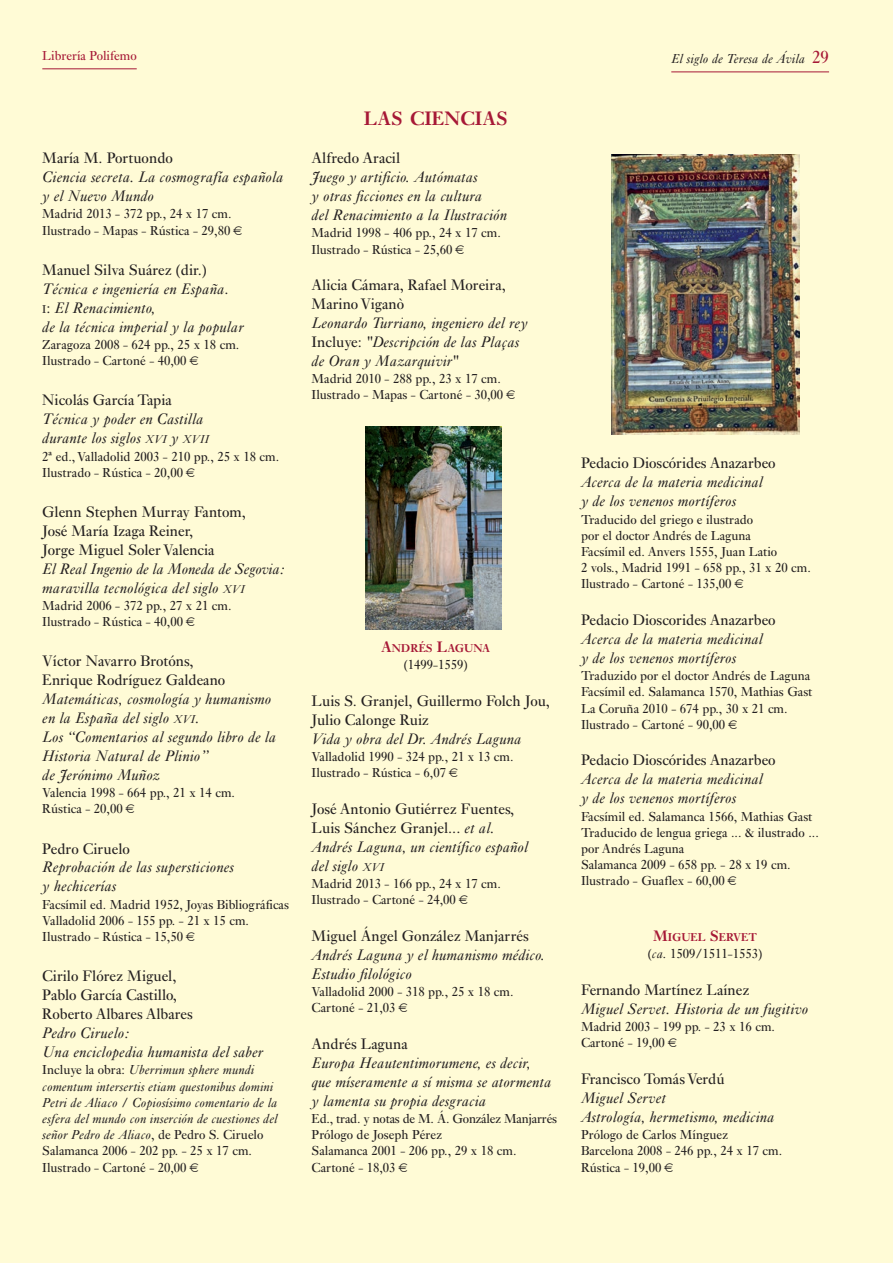
<style>
.page{position:relative;width:893px;height:1263px;background:#fff}
.page>*{position:absolute;margin:0;border:0;box-sizing:border-box;transform-origin:0 0}
.t1{font:600 20.25px "Ehrhardt";color:#a61836}
.t2{font:italic 15.75px/18.9px "Ehrhardt";color:#231f20}
.t3{font:15.75px/18.9px "Ehrhardt";color:#231f20}
.t4{font:13.5px/16.2px "Ehrhardt";color:#231f20}
.t5{font:italic 13.5px/16.2px "Ehrhardt";color:#231f20}
.t6{font:13.5px "Ehrhardt";color:#a61836}
.t7{font:600 11.85px "Ehrhardt";color:#a61836}
.s1{font-style:normal;font-size:18px;color:#a61836}
.s2{font-style:normal}
.s3{font-style:normal;font-size:11.85px}
.s4{font-size:11.85px}
.s5{font-size:15.75px}
.s6{font-style:italic}
.s7{font-style:italic;font-size:11.85px}
</style>
<div class="page">
<div style="left:0;top:0;width:892px;height:1263px;background:#fffbd6"></div>
<hr style="left:671px;top:72px;width:158px;height:1px;background:#a61836">
<hr style="left:42px;top:69px;width:95px;height:1px;background:#a61836">
<img style="left:365px;top:426px;width:136px;height:203px">
<img style="left:611px;top:155px;width:189px;height:279px">
<p class="t6" style="left:42px;top:51px;width:96px">Librería Polifemo</p>
<p class="t5" style="left:671px;top:52px;width:159px">El siglo de Teresa de Ávila <span class="s1">29</span></p>
<p class="t3" style="left:42px;top:150px;width:132px">María M. Portuondo</p>
<p class="t2" style="left:42px;top:169px;width:243px">Ciencia secreta. La cosmografía española y el Nuevo Mundo</p>
<p class="t4" style="left:42px;top:207px;width:191px">Madrid 2013 - 372 pp., 24 x 17 cm.<br>Ilustrado - Mapas - Rústica - 29,80</p>
<p class="t2" style="left:42px;top:262px;width:203px"><span class="s2">Manuel Silva Suárez (dir.)<br></span>Técnica e ingeniería en España<span class="s2">.<br></span><span class="s3">I</span><span class="s2">:</span> El Renacimiento,<br>de la técnica imperial y la popular</p>
<p class="t4" style="left:42px;top:338px;width:199px">Zaragoza 2008 - 624 pp., 25 x 18 cm.<br>Ilustrado - Cartoné - 40,00</p>
<p class="t3" style="left:42px;top:392px;width:131px">Nicolás García Tapia</p>
<p class="t2" style="left:42px;top:411px;width:169px">Técnica y poder en Castilla durante los siglos <span class="s4">XVI</span> y <span class="s4">XVII</span></p>
<p class="t4" style="left:42px;top:449px;width:238px">2ª ed., Valladolid 2003 - 210 pp., 25 x 18 cm.<br>Ilustrado - Rústica - 20,00</p>
<p class="t3" style="left:42px;top:504px;width:205px">Glenn Stephen Murray Fantom,<br>José María Izaga Reiner,<br>Jorge Miguel Soler Valencia</p>
<p class="t2" style="left:42px;top:560px;width:245px">El Real Ingenio de la Moneda de Segovia: maravilla tecnológica del siglo <span class="s4">XVI</span></p>
<p class="t4" style="left:42px;top:599px;width:191px">Madrid 2006 - 372 pp., 27 x 21 cm.<br>Ilustrado - Rústica - 40,00</p>
<p class="t3" style="left:42px;top:653px;width:184px">Víctor Navarro Brotóns,<br>Enrique Rodríguez Galdeano</p>
<p class="t2" style="left:42px;top:691px;width:236px">Matemáticas, cosmología y humanismo en la España del siglo <span class="s4">XVI</span>.<br>Los “Comentarios al segundo libro de la<br>Historia Natural de Plinio”<br>de Jerónimo Muñoz</p>
<p class="t4" style="left:42px;top:786px;width:194px">Valencia 1998 - 664 pp., 21 x 14 cm.<br>Rústica - 20,00</p>
<p class="t3" style="left:42px;top:840px;width:89px">Pedro Ciruelo</p>
<p class="t2" style="left:42px;top:859px;width:193px">Reprobación de las supersticiones y hechicerías</p>
<p class="t4" style="left:42px;top:897px;width:248px">Facsímil ed. Madrid 1952, Joyas Bibliográficas<br>Valladolid 2006 - 155 pp. - 21 x 15 cm.<br>Ilustrado - Rústica - 15,50</p>
<p class="t3" style="left:42px;top:968px;width:152px">Cirilo Flórez Miguel,<br>Pablo García Castillo,<br>Roberto Albares Albares</p>
<p class="t2" style="left:42px;top:1025px;width:222px">Pedro Ciruelo:<br>Una enciclopedia humanista del saber</p>
<p class="t5" style="left:42px;top:1063px;width:237px"><span class="s2">Incluye la obra:</span> Uberrimun sphere mundi comentum intersertis etiam questonibus domini Petri de Aliaco <span class="s2">/</span> Copiosísimo comentario de la esfera del mundo con inserción de cuestiones del señor Pedro de Aliaco<span class="s2">, de Pedro S. Ciruelo Salamanca 2006 - 202 pp. - 25 x 17 cm.<br>Ilustrado - Cartoné - 20,00</span></p>
<h1 class="t1" style="left:364px;top:111px;width:145px">LAS CIENCIAS</h1>
<p class="t3" style="left:312px;top:150px;width:90px">Alfredo Aracil</p>
<p class="t2" style="left:312px;top:169px;width:197px">Juego y artificio. Autómatas<br>y otras ficciones en la cultura<br>del Renacimiento a la Ilustración</p>
<p class="t4" style="left:312px;top:226px;width:191px">Madrid 1998 - 406 pp., 24 x 17 cm.<br>Ilustrado - Rústica - 25,60</p>
<p class="t3" style="left:312px;top:277px;width:196px">Alicia Cámara, Rafael Moreira,<br>Marino Viganò</p>
<p class="t2" style="left:312px;top:315px;width:218px">Leonardo Turriano, ingeniero del rey<br><span class="s2">Incluye:</span> "Descripción de las Plaças de Oran y Mazarquivir"</p>
<p class="t4" style="left:312px;top:372px;width:193px">Madrid 2010 - 288 pp., 23 x 17 cm.<br>Ilustrado - Mapas - Cartoné - 30,00</p>
<p class="t7" style="left:381px;top:644px;width:110px"><span class="s5">A</span>NDRÉS <span class="s5">L</span>AGUNA</p>
<p class="t4" style="left:404px;top:658px;width:66px">(1499-1559)</p>
<p class="t3" style="left:312px;top:693px;width:240px">Luis S. Granjel, Guillermo Folch Jou,<br>Julio Calonge Ruiz</p>
<p class="t2" style="left:312px;top:731px;width:211px">Vida y obra del Dr. Andrés Laguna</p>
<p class="t4" style="left:312px;top:750px;width:203px">Valladolid 1990 - 324 pp., 21 x 13 cm.<br>Ilustrado - Rústica - 6,07</p>
<p class="t3" style="left:312px;top:801px;width:218px">José Antonio Gutiérrez Fuentes,<br>Luis Sánchez Granjel... <span class="s6">et al.<br>Andrés Laguna, un científico español del siglo</span> <span class="s7">XVI</span></p>
<p class="t4" style="left:312px;top:877px;width:191px">Madrid 2013 - 166 pp., 24 x 17 cm.<br>Ilustrado - Cartoné - 24,00</p>
<p class="t3" style="left:312px;top:928px;width:219px">Miguel Ángel González Manjarrés</p>
<p class="t2" style="left:312px;top:947px;width:235px">Andrés Laguna y el humanismo médico.<br>Estudio filológico</p>
<p class="t4" style="left:312px;top:985px;width:203px">Valladolid 2000 - 318 pp., 25 x 18 cm.<br>Cartoné - 21,03</p>
<p class="t3" style="left:312px;top:1036px;width:98px">Andrés Laguna</p>
<p class="t2" style="left:312px;top:1055px;width:241px">Europa Heautentimorumene, es decir, que míseramente a sí misma se atormenta y lamenta su propia desgracia</p>
<p class="t4" style="left:312px;top:1112px;width:247px">Ed., trad. y notas de M. Á. González Manjarrés<br>Prólogo de Joseph Pérez<br>Salamanca 2001 - 206 pp., 29 x 18 cm.<br>Cartoné - 18,03</p>
<p class="t3" style="left:581px;top:455px;width:196px">Pedacio Dioscórides Anazarbeo</p>
<p class="t2" style="left:581px;top:474px;width:183px">Acerca de la materia medicinal y de los venenos mortíferos</p>
<p class="t4" style="left:581px;top:512px;width:231px">Traducido del griego e ilustrado<br>por el doctor Andrés de Laguna<br>Facsímil ed. Anvers 1555, Juan Latio<br>2 vols., Madrid 1991 - 658 pp., 31 x 20 cm.<br>Ilustrado - Cartoné - 135,00</p>
<p class="t3" style="left:581px;top:612px;width:196px">Pedacio Dioscorides Anazarbeo</p>
<p class="t2" style="left:581px;top:631px;width:183px">Acerca de la materia medicinal y de los venenos mortíferos</p>
<p class="t4" style="left:581px;top:669px;width:233px">Traduzido por el doctor Andrés de Laguna Facsímil ed. Salamanca 1570, Mathias Gast La Coruña 2010 - 674 pp., 30 x 21 cm.<br>Ilustrado - Cartoné - 90,00</p>
<p class="t3" style="left:581px;top:752px;width:196px">Pedacio Dioscórides Anazarbeo</p>
<p class="t2" style="left:581px;top:771px;width:183px">Acerca de la materia medicinal y de los venenos mortíferos</p>
<p class="t4" style="left:581px;top:809px;width:239px">Facsímil ed. Salamanca 1566, Mathias Gast Traducido de lengua griega ... &amp; ilustrado ... por Andrés Laguna<br>Salamanca 2009 - 658 pp. - 28 x 19 cm.<br>Ilustrado - Guaflex - 60,00</p>
<p class="t7" style="left:653px;top:933px;width:106px"><span class="s5">M</span>IGUEL <span class="s5">S</span>ERVET</p>
<p class="t4" style="left:648px;top:947px;width:116px">(<span class="s6">ca.</span> 1509/1511-1553)</p>
<p class="t3" style="left:581px;top:982px;width:170px">Fernando Martínez Laínez</p>
<p class="t2" style="left:581px;top:1001px;width:229px">Miguel Servet. Historia de un fugitivo</p>
<p class="t4" style="left:581px;top:1020px;width:196px">Madrid 2003 - 199 pp. - 23 x 16 cm.<br>Cartoné - 19,00</p>
<p class="t3" style="left:581px;top:1071px;width:145px">Francisco Tomás Verdú</p>
<p class="t2" style="left:581px;top:1090px;width:195px">Miguel Servet<br>Astrología, hermetismo, medicina</p>
<p class="t4" style="left:581px;top:1128px;width:203px">Prólogo de Carlos Mínguez<br>Barcelona 2008 - 246 pp., 24 x 17 cm.<br>Rústica - 19,00</p>
</div>
